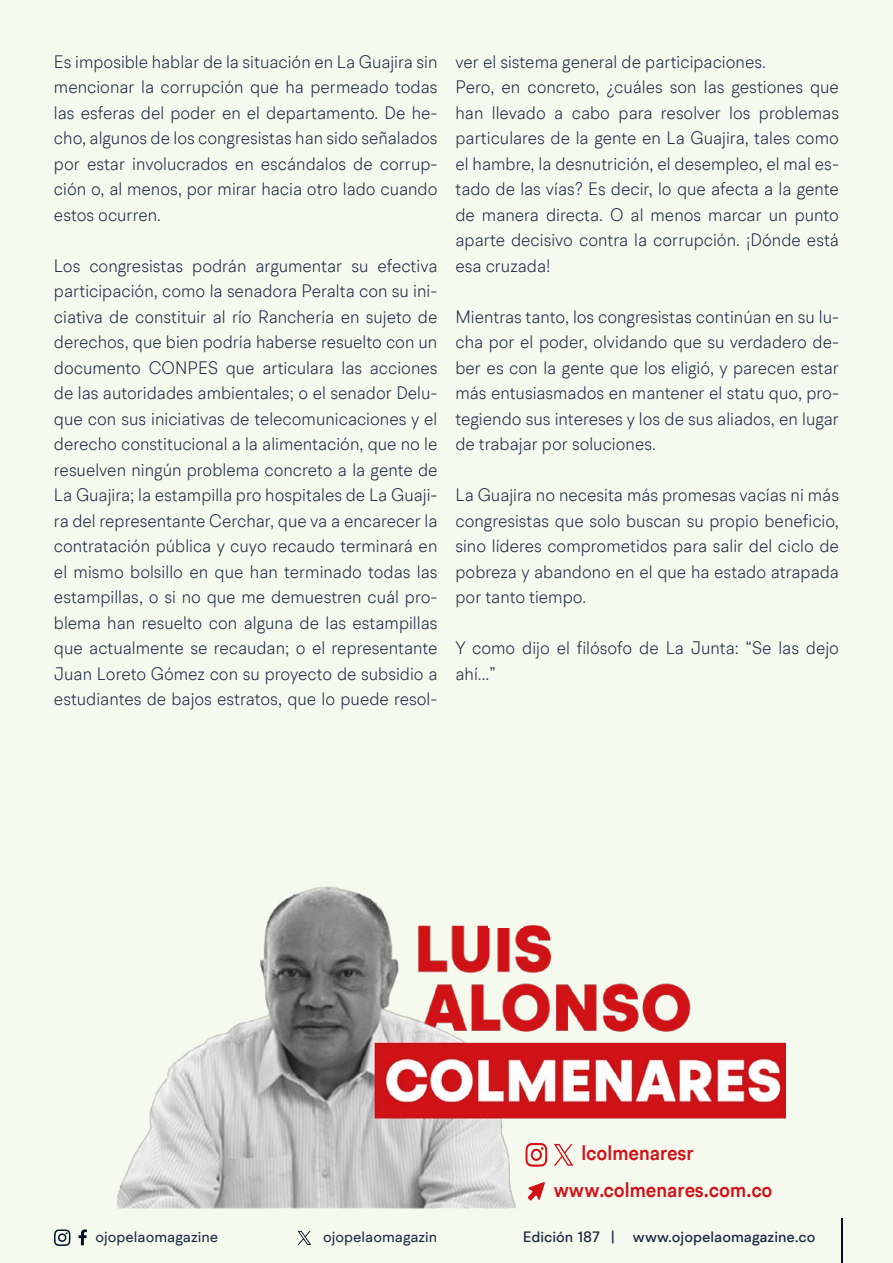
<style>
.page{position:relative;width:893px;height:1263px;background:#f6f9ee}
.page>*{position:absolute;margin:0;border:0;box-sizing:border-box;transform-origin:0 0}
.t1{font:600 20.55px/37.2px "BR Hendrix";color:#d11217;scale:.92 1}
.t2{font:300 18px/25.5px "BR Hendrix";color:#1b2943;text-align:justify;scale:.94 1}
.t3{font:500 15px "BR Hendrix";color:#1b2943}
.t4{font:15px "BR Hendrix";color:#1b2943}
</style>
<div class="page">
<svg style="left:79px;top:1229px;width:8px;height:16px"></svg>
<svg style="left:54px;top:1229px;width:17px;height:17px"></svg>
<hr style="left:841px;top:1219px;width:1px;height:44px;background:#000f2b">
<svg style="left:298px;top:1231px;width:13px;height:14px"></svg>
<img style="left:118px;top:886px;width:667px;height:323px">
<svg style="left:528px;top:1182px;width:17px;height:19px"></svg>
<svg style="left:525px;top:1143px;width:22px;height:24px"></svg>
<svg style="left:554px;top:1144px;width:19px;height:22px"></svg>
<div style="left:488px;top:903px;width:35px;height:24px;background:#f5faed"></div>
<p class="t2" style="left:54px;top:48px;width:409px">Es imposible hablar de la situación en La Guajira sin mencionar la corrupción que ha permeado todas las esferas del poder en el departamento. De he&shy;cho, algunos de los congresistas han sido señalados por estar involucrados en escándalos de corrup&shy;ción o, al menos, por mirar hacia otro lado cuando estos ocurren.</p>
<p class="t2" style="left:54px;top:252px;width:409px">Los congresistas podrán argumentar su efectiva participación, como la senadora Peralta con su ini&shy;ciativa de constituir al río Ranchería en sujeto de derechos, que bien podría haberse resuelto con un documento CONPES que articulara las acciones de las autoridades ambientales; o el senador Delu&shy;que con sus iniciativas de telecomunicaciones y el derecho constitucional a la alimentación, que no le resuelven ningún problema concreto a la gente de La Guajira; la estampilla pro hospitales de La Guaji&shy;ra del representante Cerchar, que va a encarecer la contratación pública y cuyo recaudo terminará en el mismo bolsillo en que han terminado todas las estampillas, o si no que me demuestren cuál pro&shy;blema han resuelto con alguna de las estampillas que actualmente se recaudan; o el representante Juan Loreto Gómez con su proyecto de subsidio a estudiantes de bajos estratos, que lo puede resol-</p>
<p class="t2" style="left:455px;top:48px;width:409px;text-align:left">ver el sistema general de participaciones.<br>Pero, en concreto, ¿cuáles son las gestiones que han llevado a cabo para resolver los problemas particulares de la gente en La Guajira, tales como el hambre, la desnutrición, el desempleo, el mal es&shy;tado de las vías? Es decir, lo que afecta a la gente de manera directa. O al menos marcar un punto aparte decisivo contra la corrupción. ¡Dónde está esa cruzada!</p>
<p class="t2" style="left:455px;top:303px;width:409px">Mientras tanto, los congresistas continúan en su lu&shy;cha por el poder, olvidando que su verdadero de&shy;ber es con la gente que los eligió, y parecen estar más entusiasmados en mantener el statu quo, pro&shy;tegiendo sus intereses y los de sus aliados, en lugar de trabajar por soluciones.</p>
<p class="t2" style="left:455px;top:482px;width:409px">La Guajira no necesita más promesas vacías ni más congresistas que solo buscan su propio beneficio, sino líderes comprometidos para salir del ciclo de pobreza y abandono en el que ha estado atrapada por tanto tiempo.</p>
<p class="t2" style="left:455px;top:635px;width:409px">Y como dijo el filósofo de La Junta: “Se las dejo ahí...”</p>
<p class="t1" style="left:554px;top:1134px;width:239px;text-indent:28px">lcolmenaresr www.colmenares.com.co</p>
<p class="t4" style="left:96px;top:1227px;width:124px">ojopelaomagazine</p>
<p class="t4" style="left:323px;top:1227px;width:116px">ojopelaomagazin</p>
<p class="t3" style="left:523px;top:1227px;width:294px">Edición 187 | www.ojopelaomagazine.co</p>
</div>
